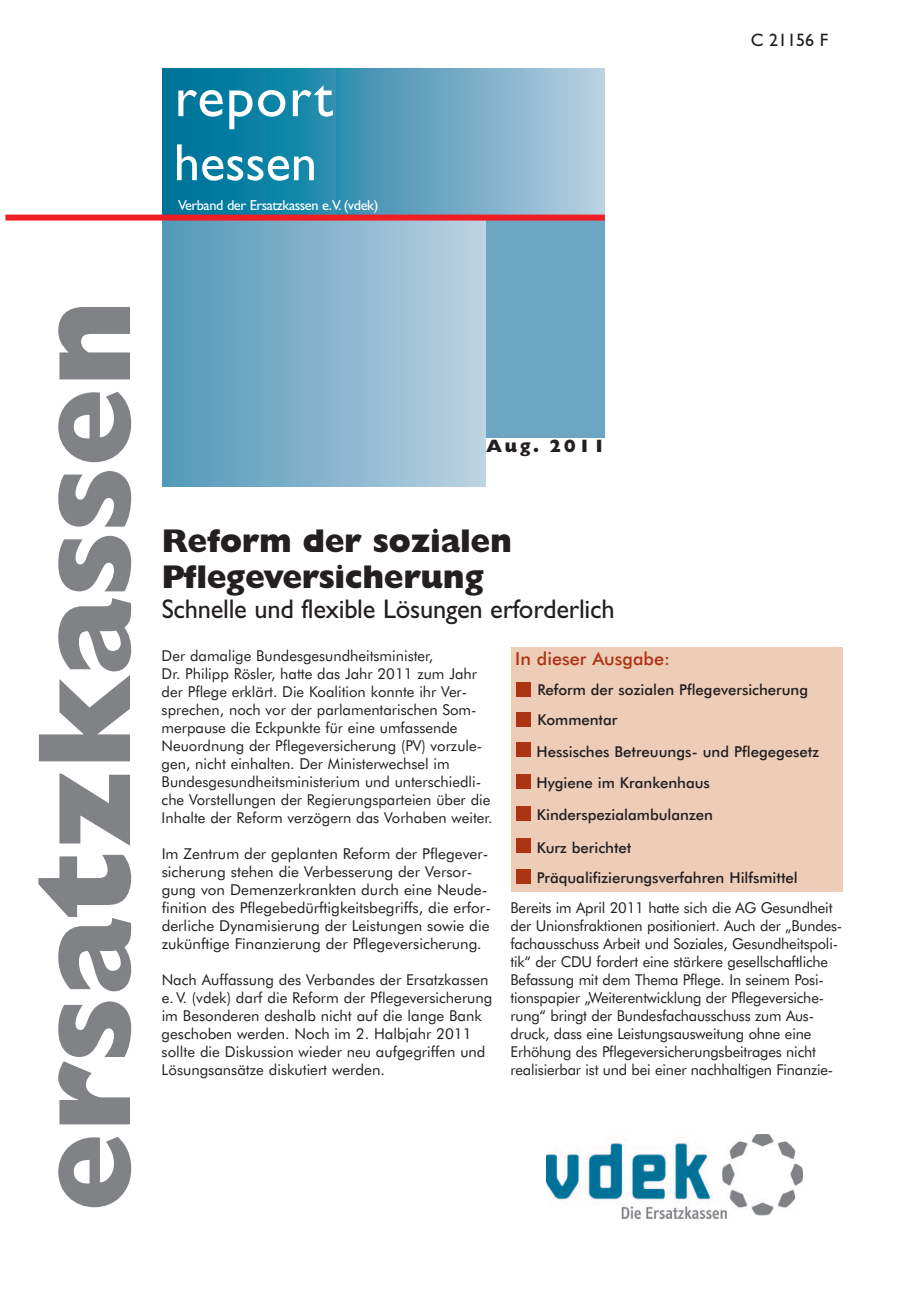
<style>
.page{position:relative;width:919px;height:1289px;background:#fff}
.page>*{position:absolute;margin:0;border:0;box-sizing:border-box;transform-origin:0 0}
.t1{font:800 133.5px "Gill Sans";color:#808285}
.t2{font:57px "Gill Sans";letter-spacing:.025em;color:#fff}
.t3{font:52.5px "Gill Sans";color:#fff}
.t4{font:800 33px/36px "Gill Sans";letter-spacing:-.015em;color:#231f20}
.t5{font:27px "Gill Sans";letter-spacing:-.01em;color:#231f20}
.t6{font:500 18px "Futura BT";color:#ad3412}
.t7{font:800 18px "Gill Sans";letter-spacing:.135em;color:#231f20}
.t8{font:18px "Gill Sans";color:#231f20}
.t9{font:15px/18px "Futura BT";color:#231f20}
.t10{font:500 15px/30px "Futura BT";color:#231f20}
.t11{font:14.4px "Gill Sans";letter-spacing:-.03em;color:#fff}
</style>
<div class="page">
<div style="left:162px;top:216px;width:442px;height:221px;background:#6ca6c2"></div>
<div style="left:162px;top:216px;width:323px;height:270px;background:linear-gradient(to right,#5297b7,#bcd1e1)"></div>
<svg style="left:162px;top:68px;width:442px;height:146px;background:#4d9bb9"></svg>
<div style="left:5px;top:214px;width:599px;height:6px;background:#ee1e24"></div>
<div style="left:510px;top:647px;width:332px;height:244px;background:#edccb8"></div>
<div style="left:516px;top:774px;width:15px;height:14px;background:#ad3412"></div>
<div style="left:516px;top:806px;width:15px;height:14px;background:#ad3412"></div>
<div style="left:516px;top:869px;width:15px;height:14px;background:#ad3412"></div>
<div style="left:516px;top:742px;width:15px;height:15px;background:#ad3412"></div>
<div style="left:516px;top:682px;width:15px;height:14px;background:#ad3412"></div>
<div style="left:516px;top:712px;width:15px;height:14px;background:#ad3412"></div>
<div style="left:516px;top:838px;width:15px;height:15px;background:#ad3412"></div>
<img style="left:546px;top:1134px;width:256px;height:83px">
<h2 class="t2" style="left:174px;top:75px;width:160px">report</h2>
<h3 class="t3" style="left:174px;top:143px;width:145px">hessen</h3>
<p class="t11" style="left:178px;top:200px;width:202px">Verband der Ersatzkassen e.V. (vdek)</p>
<p class="t8" style="left:750px;top:33px;width:79px">C 21156 F</p>
<h1 class="t1" style="left:34px;top:1211px;width:913px;rotate:-90deg">ersatzkassen</h1>
<p class="t7" style="left:486px;top:438px;width:121px">Aug. 2011</p>
<h3 class="t4" style="left:162px;top:526px;width:352px">Reform der sozialen<br>Pflegeversicherung</h3>
<h3 class="t5" style="left:162px;top:599px;width:454px">Schnelle und flexible Lösungen erforderlich</h3>
<p class="t9" style="left:162px;top:648px;width:332px">Der damalige Bundesgesundheitsminister,<br>Dr. Philipp Rösler, hatte das Jahr 2011 zum Jahr der Pflege erklärt. Die Koalition konnte ihr Ver&shy;sprechen, noch vor der parlamentarischen Som&shy;merpause die Eckpunkte für eine umfassende Neuordnung der Pflegeversicherung (PV) vorzule&shy;gen, nicht einhalten. Der Ministerwechsel im Bundesgesundheitsministerium und unterschiedli&shy;che Vorstellungen der Regierungsparteien über die Inhalte der Reform verzögern das Vorhaben weiter.</p>
<p class="t9" style="left:162px;top:846px;width:331px">Im Zentrum der geplanten Reform der Pflegever&shy;sicherung stehen die Verbesserung der Versor&shy;gung von Demenzerkrankten durch eine Neude&shy;finition des Pflegebedürftigkeitsbegriffs, die erfor&shy;derliche Dynamisierung der Leistungen sowie die zukünftige Finanzierung der Pflegeversicherung.</p>
<p class="t9" style="left:162px;top:972px;width:332px">Nach Auffassung des Verbandes der Ersatzkassen e. V. (vdek) darf die Reform der Pflegeversicherung im Besonderen deshalb nicht auf die lange Bank geschoben werden. Noch im 2. Halbjahr 2011 sollte die Diskussion wieder neu aufgegriffen und Lösungsansätze diskutiert werden.</p>
<p class="t6" style="left:515px;top:651px;width:156px">In dieser Ausgabe:</p>
<p class="t10" style="left:537px;top:676px;width:272px">Reform der sozialen Pflegeversicherung<br>Kommentar</p>
<p class="t10" style="left:536px;top:737px;width:284px;line-height:31.5px">Hessisches Betreuungs- und Pflegegesetz<br>Hygiene im Krankenhaus<br>Kinderspezialambulanzen</p>
<p class="t10" style="left:536px;top:833px;width:262px">Kurz berichtet<br>Präqualifizierungsverfahren Hilfsmittel</p>
<p class="t9" style="left:510px;top:900px;width:333px">Bereits im April 2011 hatte sich die AG Gesundheit der Unionsfraktionen positioniert. Auch der „Bundes&shy;fachausschuss Arbeit und Soziales, Gesundheitspoli&shy;tik“ der CDU fordert eine stärkere gesellschaftliche Befassung mit dem Thema Pflege. In seinem Posi&shy;tionspapier „Weiterentwicklung der Pflegeversiche&shy;rung“ bringt der Bundesfachausschuss zum Aus&shy;druck, dass eine Leistungsausweitung ohne eine Erhöhung des Pflegeversicherungsbeitrages nicht realisierbar ist und bei einer nachhaltigen Finanzie-</p>
</div>
